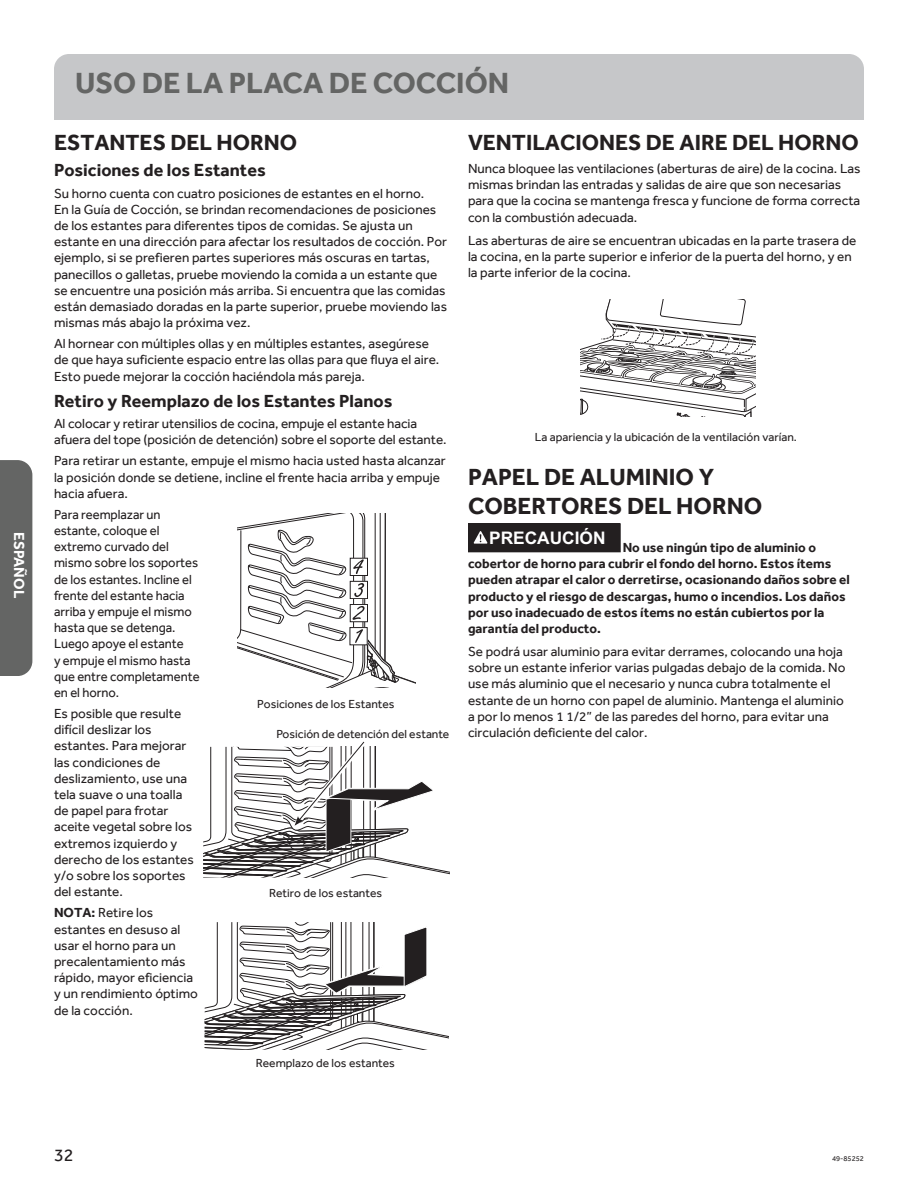
<style>
.page{position:relative;width:918px;height:1188px;background:#fff}
.page>*{position:absolute;margin:0;border:0;box-sizing:border-box;transform-origin:0 0}
.t1{font:700 30px "Effra";color:#646564}
.t2{font:700 24px/28.8px "Effra";color:#231f20}
.t3{font:700 22.5px "Effra";color:#231f20}
.t4{font:700 18px "Effra";color:#231f20}
.t5{font:18px "Effra";color:#231f20}
.t6{font:700 17.4px "Arial";color:#fff}
.t7{font:700 15px "Effra";color:#fff}
.t8{font:13.5px/16.2px "Effra";color:#231f20}
.t9{font:700 13.5px/16.2px "Effra";color:#231f20}
.t10{font:13.5px/16.2px "Effra";color:#231f20;scale:.96 1}
.t11{font:12px "Effra";color:#231f20}
.t12{font:7.5px "Effra";color:#231f20}
.s1{font-weight:700}
</style>
<div class="page">
<div style="left:17px;top:460px;width:15px;height:216px;background:#646564"></div>
<div style="left:54px;top:54px;width:810px;height:66px;background:#c6c7c9"></div>
<div style="left:468px;top:524px;width:152px;height:28px;background:#231f20"></div>
<svg style="left:474px;top:531px;width:14px;height:13px"></svg>
<svg style="left:580px;top:300px;width:176px;height:117px"></svg>
<svg style="left:238px;top:513px;width:177px;height:175px"></svg>
<svg style="left:205px;top:922px;width:243px;height:128px"></svg>
<svg style="left:203px;top:741px;width:247px;height:136px"></svg>
<p class="t7" style="left:28px;top:532px;width:67px;rotate:90deg">ESPAÑOL</p>
<h1 class="t1" style="left:75px;top:65px;width:436px">USO DE LA PLACA DE COCCIÓN</h1>
<h3 class="t3" style="left:54px;top:129px;width:245px">ESTANTES DEL HORNO</h3>
<h3 class="t4" style="left:54px;top:160px;width:213px">Posiciones de los Estantes</h3>
<p class="t8" style="left:54px;top:185px;width:395px">Su horno cuenta con cuatro posiciones de estantes en el horno.<br>En la Guía de Cocción, se brindan recomendaciones de posiciones de los estantes para diferentes tipos de comidas. Se ajusta un estante en una dirección para afectar los resultados de cocción. Por ejemplo, si se prefieren partes superiores más oscuras en tartas, panecillos o galletas, pruebe moviendo la comida a un estante que se encuentre una posición más arriba. Si encuentra que las comidas están demasiado doradas en la parte superior, pruebe moviendo las mismas más abajo la próxima vez.</p>
<p class="t8" style="left:54px;top:335px;width:387px">Al hornear con múltiples ollas y en múltiples estantes, asegúrese de que haya suficiente espacio entre las ollas para que fluya el aire.<br>Esto puede mejorar la cocción haciéndola más pareja.</p>
<h3 class="t4" style="left:54px;top:390px;width:340px">Retiro y Reemplazo de los Estantes Planos</h3>
<p class="t8" style="left:54px;top:415px;width:394px">Al colocar y retirar utensilios de cocina, empuje el estante hacia afuera del tope (posición de detención) sobre el soporte del estante.</p>
<p class="t8" style="left:54px;top:453px;width:393px">Para retirar un estante, empuje el mismo hacia usted hasta alcanzar la posición donde se detiene, incline el frente hacia arriba y empuje hacia afuera.</p>
<p class="t10" style="left:54px;top:506px;width:153px">Para reemplazar un estante, coloque el extremo curvado del mismo sobre los soportes de los estantes. Incline el frente del estante hacia arriba y empuje el mismo hasta que se detenga.<br>Luego apoye el estante<br>y empuje el mismo hasta que entre completamente en el horno.</p>
<p class="t8" style="left:54px;top:705px;width:141px">Es posible que resulte difícil deslizar los estantes. Para mejorar las condiciones de deslizamiento, use una tela suave o una toalla de papel para frotar aceite vegetal sobre los extremos izquierdo y derecho de los estantes y/o sobre los soportes del estante.</p>
<p class="t8" style="left:54px;top:905px;width:146px"><span class="s1">NOTA:</span> Retire los estantes en desuso al usar el horno para un precalentamiento más rápido, mayor eficiencia y un rendimiento óptimo de la cocción.</p>
<p class="t11" style="left:257px;top:697px;width:139px">Posiciones de los Estantes</p>
<p class="t11" style="left:276px;top:727px;width:174px">Posición de detención del estante</p>
<p class="t11" style="left:269px;top:886px;width:115px">Retiro de los estantes</p>
<p class="t11" style="left:256px;top:1056px;width:141px">Reemplazo de los estantes</p>
<h3 class="t3" style="left:468px;top:129px;width:392px">VENTILACIONES DE AIRE DEL HORNO</h3>
<p class="t8" style="left:468px;top:160px;width:394px">Nunca bloquee las ventilaciones (aberturas de aire) de la cocina. Las mismas brindan las entradas y salidas de aire que son necesarias para que la cocina se mantenga fresca y funcione de forma correcta con la combustión adecuada.</p>
<p class="t8" style="left:468px;top:232px;width:390px">Las aberturas de aire se encuentran ubicadas en la parte trasera de la cocina, en la parte superior e inferior de la puerta del horno, y en la parte inferior de la cocina.</p>
<p class="t11" style="left:535px;top:430px;width:264px">La apariencia y la ubicación de la ventilación varían.</p>
<h2 class="t2" style="left:468px;top:463px;width:296px">PAPEL DE ALUMINIO Y<br>COBERTORES DEL HORNO</h2>
<p class="t6" style="left:489px;top:527px;width:118px">PRECAUCIÓN</p>
<p class="t9" style="left:468px;top:539px;width:383px;text-indent:155px">No use ningún tipo de aluminio o cobertor de horno para cubrir el fondo del horno. Estos ítems pueden atrapar el calor o derretirse, ocasionando daños sobre el producto y el riesgo de descargas, humo o incendios. Los daños por uso inadecuado de estos ítems no están cubiertos por la garantía del producto.</p>
<p class="t8" style="left:468px;top:643px;width:379px">Se podrá usar aluminio para evitar derrames, colocando una hoja sobre un estante inferior varias pulgadas debajo de la comida. No use más aluminio que el necesario y nunca cubra totalmente el estante de un horno con papel de aluminio. Mantenga el aluminio a por lo menos 1 1/2” de las paredes del horno, para evitar una circulación deficiente del calor.</p>
<h3 class="t5" style="left:54px;top:1144px;width:21px">32</h3>
<p class="t12" style="left:832px;top:1154px;width:33px">49-85252</p>
</div>
